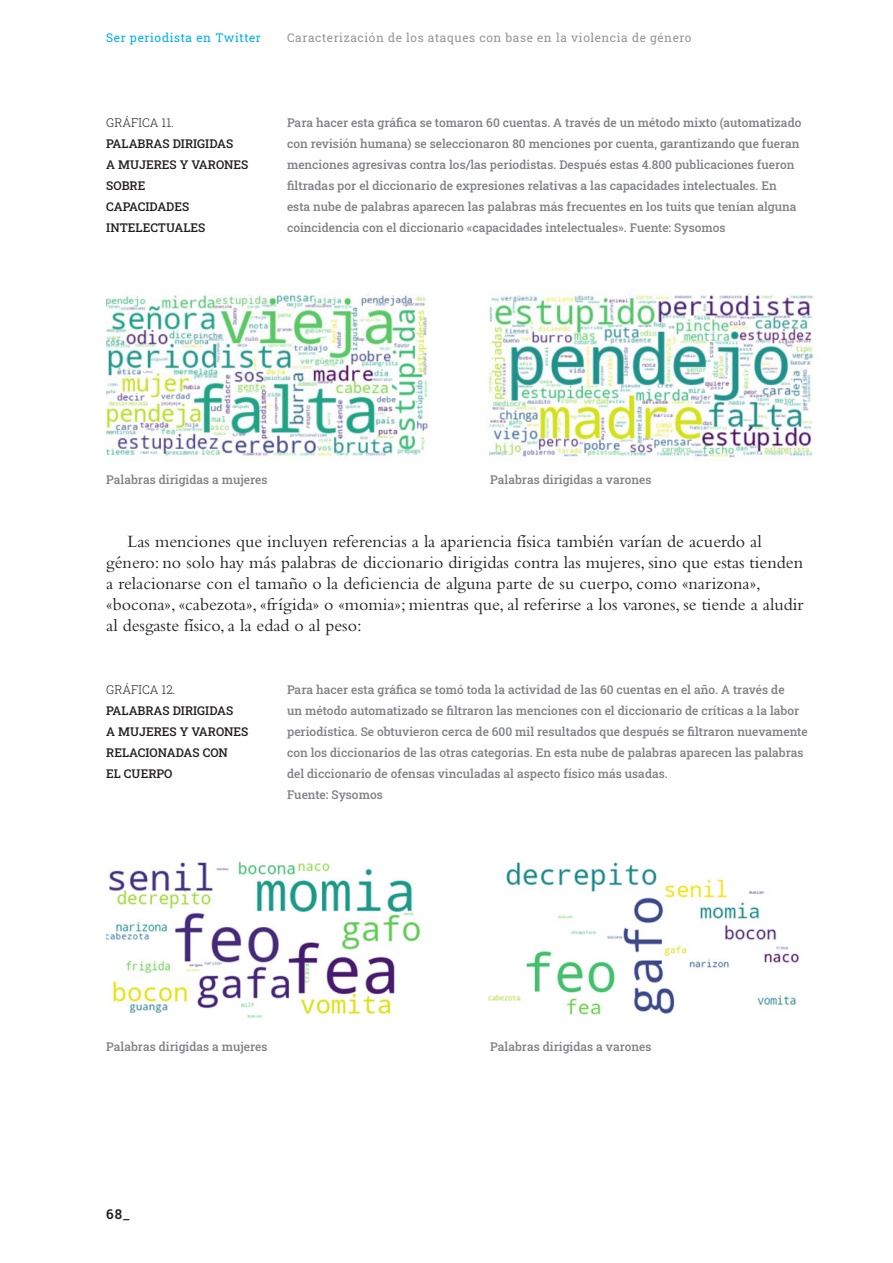
<style>
.page{position:relative;width:893px;height:1263px;background:#fff}
.page>*{position:absolute;margin:0;border:0;box-sizing:border-box;transform-origin:0 0}
.texto_corrido{font:18px/21px "Bembo Std";color:#231f20}
.t1{font:600 13.5px "Roboto Slab";color:#231f20}
.notas{font:500 12px/21px "Roboto Slab";color:#808285}
.notas-2{font:500 12px/21px "Roboto Slab";color:#231f20}
.texto_corrido-2{font:500 12px "Roboto Slab";color:#808285}
.t2{font:12px "Roboto Slab";letter-spacing:.05em;color:#939598}
.t3{font:12px "Roboto Slab";letter-spacing:.05em;color:#00aeef}
.notas-3{font:300 12px "Roboto Slab";color:#231f20}
</style>
<div class="page">
<img style="left:106px;top:295px;width:708px;height:166px">
<img style="left:106px;top:862px;width:693px;height:156px">
<p class="t3" style="left:106px;top:29px;width:156px">Ser periodista en Twitter</p>
<p class="t2" style="left:287px;top:29px;width:406px">Caracterización de los ataques con base en la violencia de género</p>
<p class="notas-3" style="left:106px;top:115px;width:69px">GRÁFICA 11.</p>
<p class="notas-2" style="left:106px;top:133px;width:129px">PALABRAS DIRIGIDAS</p>
<p class="notas-2" style="left:106px;top:154px;width:144px">A MUJERES Y VARONES<br>SOBRE</p>
<p class="notas-2" style="left:106px;top:196px;width:101px">CAPACIDADES<br>INTELECTUALES</p>
<p class="notas" style="left:287px;top:112px;width:516px">Para hacer esta gráfica se tomaron 60 cuentas. A través de un método mixto (automatizado con revisión humana) se seleccionaron 80 menciones por cuenta, garantizando que fueran menciones agresivas contra los/las periodistas. Después estas 4.800 publicaciones fueron filtradas por el diccionario de expresiones relativas a las capacidades intelectuales. En esta nube de palabras aparecen las palabras más frecuentes en los tuits que tenían alguna coincidencia con el diccionario «capacidades intelectuales». Fuente: Sysomos</p>
<p class="texto_corrido-2" style="left:106px;top:472px;width:163px">Palabras dirigidas a mujeres</p>
<p class="texto_corrido-2" style="left:490px;top:472px;width:163px">Palabras dirigidas a varones</p>
<p class="texto_corrido" style="left:106px;top:531px;width:699px;text-indent:21px">Las menciones que incluyen referencias a la apariencia física también varían de acuerdo al género: no solo hay más palabras de diccionario dirigidas contra las mujeres, sino que estas tienden a relacionarse con el tamaño o la deficiencia de alguna parte de su cuerpo, como «narizona», «bocona», «cabezota», «frígida» o «momia»; mientras que, al referirse a los varones, se tiende a aludir al desgaste físico, a la edad o al peso:</p>
<p class="notas-3" style="left:106px;top:682px;width:71px">GRÁFICA 12.</p>
<p class="notas-2" style="left:106px;top:700px;width:129px">PALABRAS DIRIGIDAS</p>
<p class="notas-2" style="left:106px;top:721px;width:144px">A MUJERES Y VARONES<br>RELACIONADAS CON</p>
<p class="notas-2" style="left:106px;top:763px;width:68px">EL CUERPO</p>
<p class="notas" style="left:287px;top:679px;width:522px">Para hacer esta gráfica se tomó toda la actividad de las 60 cuentas en el año. A través de<br>un método automatizado se filtraron las menciones con el diccionario de críticas a la labor periodística. Se obtuvieron cerca de 600 mil resultados que después se filtraron nuevamente con los diccionarios de las otras categorías. En esta nube de palabras aparecen las palabras del diccionario de ofensas vinculadas al aspecto físico más usadas.</p>
<p class="notas" style="left:287px;top:784px;width:97px">Fuente: Sysomos</p>
<p class="texto_corrido-2" style="left:106px;top:1039px;width:163px">Palabras dirigidas a mujeres</p>
<p class="texto_corrido-2" style="left:490px;top:1039px;width:163px">Palabras dirigidas a varones</p>
<p class="t1" style="left:106px;top:1205px;width:25px">68_</p>
</div>
